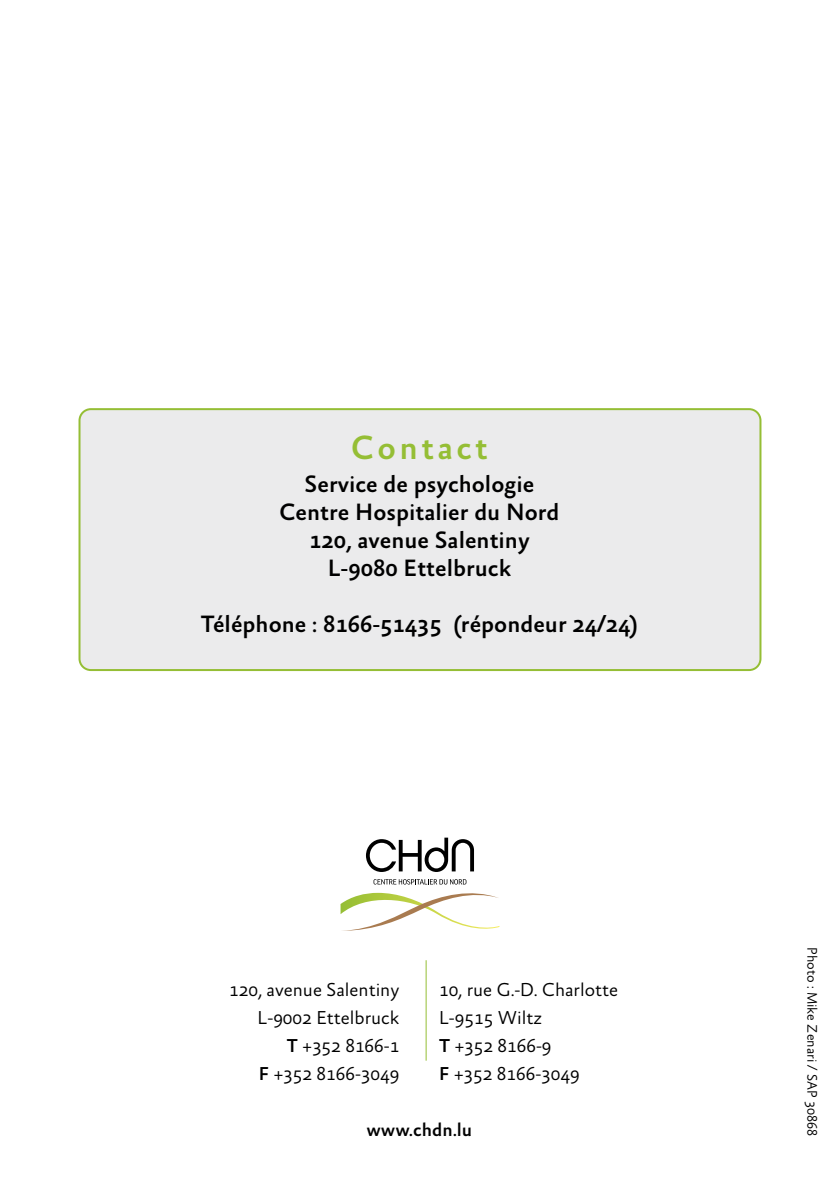
<style>
.page{position:relative;width:840px;height:1191px;background:#fff}
.page>*{position:absolute;margin:0;border:0;box-sizing:border-box;transform-origin:0 0}
.t1{font:500 34px "Absara Sans";letter-spacing:.1em;color:#95be35}
.t2{font:500 24px/28px "Absara Sans";color:#000;text-align:center}
.t3{font:300 19px/28px "Absara Sans";color:#000;text-align:right}
.t4{font:500 19px "Absara Sans";color:#000}
.t5{font:300 14px "Absara Sans";color:#000}
.s1{font-weight:500}
</style>
<div class="page">
<svg style="left:366px;top:837px;width:107px;height:35px"></svg>
<svg style="left:340px;top:879px;width:159px;height:52px"></svg>
<hr style="left:425px;top:960px;width:1px;height:100px;background:#95be35">
<div style="left:79px;top:409px;width:681px;height:261px;background:#ebebec;border-radius:11px"></div>
<div style="left:78px;top:408px;width:683px;height:263px;border:2px solid #95be35;border-radius:11px"></div>
<h1 class="t1" style="left:351px;top:430px;width:138px">Contact</h1>
<p class="t2" style="left:279px;top:471px;width:281px">Service de psychologie<br>Centre Hospitalier du Nord<br>120, avenue Salentiny<br>L-9080 Ettelbruck</p>
<p class="t2" style="left:201px;top:611px;width:438px">Téléphone : 8166-51435 (répondeur 24/24)</p>
<p class="t3" style="left:229px;top:977px;width:171px">120, avenue Salentiny<br>L-9002 Ettelbruck<br><span class="s1">T</span> +352 8166-1<br><span class="s1">F</span> +352 8166-3049</p>
<p class="t3" style="left:439px;top:977px;width:180px;text-align:left">10, rue G.-D. Charlotte<br>L-9515 Wiltz<br><span class="s1">T</span> +352 8166-9<br><span class="s1">F</span> +352 8166-3049</p>
<p class="t4" style="left:366px;top:1120px;width:107px">www.chdn.lu</p>
<p class="t5" style="left:818px;top:947px;width:191px;rotate:90deg">Photo : Mike Zenari / SAP 30868</p>
</div>
